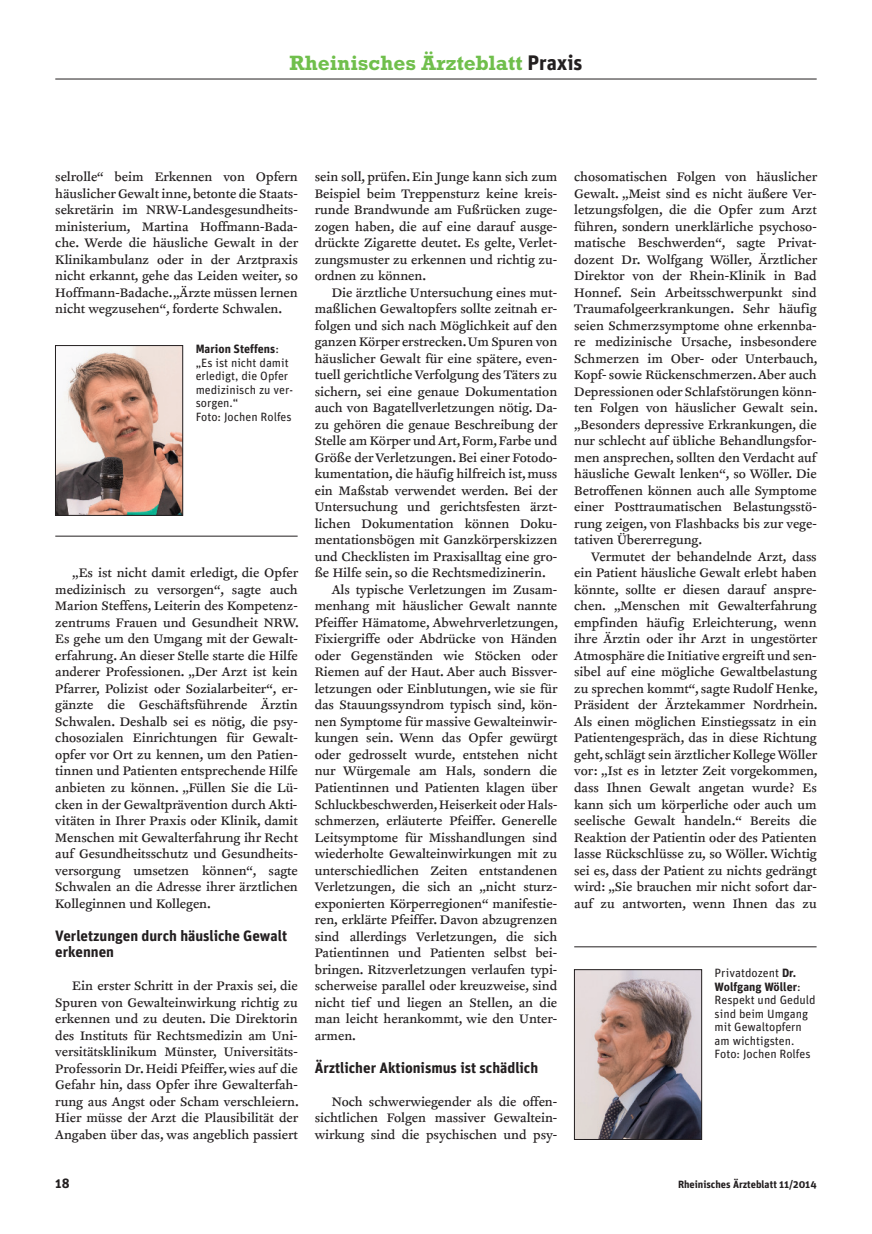
<style>
.page{position:relative;width:872px;height:1234px;background:#fff}
.page>*{position:absolute;margin:0;border:0;box-sizing:border-box;transform-origin:0 0}
.t1{font:700 21px "Rockwell";color:#70bf4c}
.t2{font:700 15px/16.5px "Unit";color:#231f20}
.t3{font:14.25px/16.5px "Clifford Nine Roman";color:#231f20;text-align:justify}
.t4{font:700 13.5px "Unit";color:#231f20}
.t5{font:12px/13.5px "Unit";color:#231f20}
.t6{font:700 10.5px "Unit";color:#231f20}
.s1{font-family:"Unit";color:#231f20}
.s2{font-weight:700}
</style>
<div class="page">
<hr style="left:55px;top:79px;width:761px;height:1px;background:#231f20">
<img style="left:576px;top:971px;width:124px;height:166px">
<div style="left:574px;top:969px;width:128px;height:170px;border:1px solid #231f20"></div>
<hr style="left:574px;top:946px;width:242px;height:1px;background:#231f20">
<img style="left:57px;top:347px;width:124px;height:166px">
<div style="left:55px;top:345px;width:128px;height:170px;border:1px solid #231f20"></div>
<hr style="left:55px;top:535px;width:243px;height:1px;background:#231f20">
<h1 class="t1" style="left:289px;top:56px;width:294px">Rheinisches Ärzteblatt <span class="s1">Praxis</span></h1>
<p class="t3" style="left:55px;top:169px;width:244px">selrolle“ beim Erkennen von Opfern häuslicher Gewalt inne, betonte die Staats&shy;sekretärin im NRW-Landesgesundheits&shy;ministerium, Martina Hoffmann-Bada&shy;che. Werde die häusliche Gewalt in der Klinikambulanz oder in der Arztpraxis nicht erkannt, gehe das Leiden weiter, so Hoffmann-Badache. „Ärzte müssen lernen nicht wegzusehen“, forderte Schwalen.</p>
<p class="t3" style="left:315px;top:169px;width:244px">sein soll, prüfen. Ein Junge kann sich zum Beispiel beim Treppensturz keine kreis&shy;runde Brandwunde am Fußrücken zuge&shy;zogen haben, die auf eine darauf ausge&shy;drückte Zigarette deutet. Es gelte, Verlet&shy;zungsmuster zu erkennen und richtig zu&shy;ordnen zu können.</p>
<p class="t3" style="left:332px;top:285px;width:227px">Die ärztliche Untersuchung eines mut-</p>
<p class="t3" style="left:315px;top:301px;width:244px">maßlichen Gewaltopfers sollte zeitnah er-</p>
<p class="t3" style="left:315px;top:318px;width:244px">folgen und sich nach Möglichkeit auf den</p>
<p class="t3" style="left:315px;top:334px;width:244px">ganzen Körper erstrecken. Um Spuren von</p>
<p class="t3" style="left:315px;top:351px;width:244px">häuslicher Gewalt für eine spätere, even-</p>
<p class="t3" style="left:315px;top:367px;width:244px">tuell gerichtliche Verfolgung des Täters zu</p>
<p class="t3" style="left:315px;top:384px;width:244px">sichern, sei eine genaue Dokumentation</p>
<p class="t3" style="left:315px;top:400px;width:244px">auch von Bagatellverletzungen nötig. Da-</p>
<p class="t3" style="left:315px;top:417px;width:244px">zu gehören die genaue Beschreibung der</p>
<p class="t3" style="left:315px;top:433px;width:244px">Stelle am Körper und Art, Form, Farbe und</p>
<p class="t3" style="left:315px;top:450px;width:244px">Größe der Verletzungen. Bei einer Fotodo-</p>
<p class="t3" style="left:315px;top:466px;width:244px">kumentation, die häufig hilfreich ist, muss</p>
<p class="t3" style="left:315px;top:483px;width:244px">ein Maßstab verwendet werden. Bei der</p>
<p class="t3" style="left:315px;top:499px;width:244px">Untersuchung und gerichtsfesten ärzt-</p>
<p class="t3" style="left:315px;top:516px;width:244px">lichen Dokumentation können Doku-</p>
<p class="t3" style="left:315px;top:532px;width:244px">mentationsbögen mit Ganzkörperskizzen</p>
<p class="t3" style="left:315px;top:549px;width:244px">und Checklisten im Praxisalltag eine gro-</p>
<p class="t3" style="left:315px;top:565px;width:232px">ße Hilfe sein, so die Rechtsmedizinerin.</p>
<p class="t3" style="left:332px;top:582px;width:227px">Als typische Verletzungen im Zusam-</p>
<p class="t3" style="left:315px;top:598px;width:244px">menhang mit häuslicher Gewalt nannte</p>
<p class="t3" style="left:315px;top:615px;width:245px">Pfeiffer Hämatome, Abwehrverletzungen,</p>
<p class="t3" style="left:315px;top:631px;width:244px">Fixiergriffe oder Abdrücke von Händen</p>
<p class="t3" style="left:315px;top:648px;width:244px">oder Gegenständen wie Stöcken oder</p>
<p class="t3" style="left:315px;top:664px;width:244px">Riemen auf der Haut. Aber auch Bissver-</p>
<p class="t3" style="left:315px;top:681px;width:244px">letzungen oder Einblutungen, wie sie für</p>
<p class="t3" style="left:315px;top:697px;width:244px">das Stauungssyndrom typisch sind, kön-</p>
<p class="t3" style="left:315px;top:714px;width:244px">nen Symptome für massive Gewalteinwir-</p>
<p class="t3" style="left:315px;top:730px;width:244px">kungen sein. Wenn das Opfer gewürgt</p>
<p class="t3" style="left:315px;top:747px;width:244px">oder gedrosselt wurde, entstehen nicht</p>
<p class="t3" style="left:315px;top:763px;width:244px">nur Würgemale am Hals, sondern die</p>
<p class="t3" style="left:315px;top:780px;width:244px">Patientinnen und Patienten klagen über</p>
<p class="t3" style="left:315px;top:796px;width:244px">Schluckbeschwerden, Heiserkeit oder Hals-</p>
<p class="t3" style="left:315px;top:813px;width:244px">schmerzen, erläuterte Pfeiffer. Generelle</p>
<p class="t3" style="left:315px;top:829px;width:244px">Leitsymptome für Misshandlungen sind</p>
<p class="t3" style="left:315px;top:846px;width:244px">wiederholte Gewalteinwirkungen mit zu</p>
<p class="t3" style="left:315px;top:862px;width:244px">unterschiedlichen Zeiten entstandenen</p>
<p class="t3" style="left:315px;top:879px;width:244px">Verletzungen, die sich an „nicht sturz-</p>
<p class="t3" style="left:315px;top:895px;width:244px">exponierten Körperregionen“ manifestie-</p>
<p class="t3" style="left:315px;top:912px;width:244px">ren, erklärte Pfeiffer. Davon abzugrenzen</p>
<p class="t3" style="left:315px;top:928px;width:244px">sind allerdings Verletzungen, die sich</p>
<p class="t3" style="left:315px;top:945px;width:244px">Patientinnen und Patienten selbst bei-</p>
<p class="t3" style="left:315px;top:961px;width:244px">bringen. Ritzverletzungen verlaufen typi-</p>
<p class="t3" style="left:315px;top:978px;width:244px">scherweise parallel oder kreuzweise, sind</p>
<p class="t3" style="left:315px;top:994px;width:244px">nicht tief und liegen an Stellen, an die</p>
<p class="t3" style="left:315px;top:1011px;width:244px">man leicht herankommt, wie den Unter-</p>
<p class="t3" style="left:315px;top:1027px;width:43px">armen.</p>
<p class="t2" style="left:315px;top:1059px;width:225px">Ärztlicher Aktionismus ist schädlich</p>
<p class="t3" style="left:315px;top:1093px;width:244px;text-indent:17px">Noch schwerwiegender als die offen&shy;sichtlichen Folgen massiver Gewaltein&shy;wirkung sind die psychischen und psy-</p>
<p class="t5" style="left:196px;top:343px;width:99px"><span class="s2">Marion Steffens</span>: „Es ist nicht damit erledigt, die Opfer medizinisch zu ver&shy;sorgen.“<br>Foto: Jochen Rolfes</p>
<p class="t3" style="left:55px;top:565px;width:245px;text-indent:17px">„Es ist nicht damit erledigt, die Opfer medizinisch zu versorgen“, sagte auch Marion Steffens, Leiterin des Kompetenz&shy;zentrums Frauen und Gesundheit NRW.<br>Es gehe um den Umgang mit der Gewalt&shy;erfahrung. An dieser Stelle starte die Hilfe anderer Professionen. „Der Arzt ist kein Pfarrer, Polizist oder Sozialarbeiter“, er&shy;gänzte die Geschäftsführende Ärztin Schwalen. Deshalb sei es nötig, die psy&shy;chosozialen Einrichtungen für Gewalt - opfer vor Ort zu kennen, um den Patien&shy;tinnen und Patienten entsprechende Hilfe anbieten zu können. „Füllen Sie die Lü&shy;cken in der Gewaltprävention durch Akti&shy;vitäten in Ihrer Praxis oder Klinik, damit Menschen mit Gewalterfahrung ihr Recht auf Gesundheitsschutz und Gesundheits&shy;versorgung umsetzen können“, sagte Schwalen an die Adresse ihrer ärztlichen Kolleginnen und Kollegen.</p>
<p class="t2" style="left:55px;top:927px;width:233px">Verletzungen durch häusliche Gewalt erkennen</p>
<p class="t3" style="left:55px;top:978px;width:245px;text-indent:17px">Ein erster Schritt in der Praxis sei, die Spuren von Gewalteinwirkung richtig zu erkennen und zu deuten. Die Direktorin des Instituts für Rechtsmedizin am Uni&shy;versitätsklinikum Münster, Universitäts-Professorin Dr. Heidi Pfeiffer, wies auf die Gefahr hin, dass Opfer ihre Gewalterfah&shy;rung aus Angst oder Scham verschleiern.<br>Hier müsse der Arzt die Plausibilität der Angaben über das, was angeblich passiert</p>
<p class="t3" style="left:574px;top:169px;width:245px">chosomatischen Folgen von häuslicher Gewalt. „Meist sind es nicht äußere Ver&shy;letzungsfolgen, die die Opfer zum Arzt führen, sondern unerklärliche psychoso&shy;matische Beschwerden“, sagte Privat&shy;dozent Dr. Wolfgang Wöller, Ärztlicher Direktor von der Rhein-Klinik in Bad Honnef. Sein Arbeitsschwerpunkt sind Traumafolgeerkrankungen. Sehr häufig seien Schmerzsymptome ohne erkennba&shy;re medizinische Ursache, insbesondere Schmerzen im Ober- oder Unterbauch, Kopf- sowie Rückenschmerzen. Aber auch Depressionen oder Schlafstörungen könn&shy;ten Folgen von häuslicher Gewalt sein. „Besonders depressive Erkrankungen, die nur schlecht auf übliche Behandlungsfor&shy;men ansprechen, sollten den Verdacht auf häusliche Gewalt lenken“, so Wöller. Die Betroffenen können auch alle Symptome einer Posttraumatischen Belastungsstö&shy;rung zeigen, von Flashbacks bis zur vege&shy;tativen Übererregung.</p>
<p class="t3" style="left:574px;top:549px;width:245px;text-indent:17px">Vermutet der behandelnde Arzt, dass ein Patient häusliche Gewalt erlebt haben könnte, sollte er diesen darauf anspre&shy;chen. „Menschen mit Gewalterfahrung empfinden häufig Erleichterung, wenn ihre Ärztin oder ihr Arzt in ungestörter Atmosphäre die Initiative ergreift und sen&shy;sibel auf eine mögliche Gewaltbelastung zu sprechen kommt“, sagte Rudolf Henke, Präsident der Ärztekammer Nordrhein.<br>Als einen möglichen Einstiegssatz in ein Patientengespräch, das in diese Richtung geht, schlägt sein ärztlicher Kollege Wöller vor: „Ist es in letzter Zeit vorgekommen, dass Ihnen Gewalt angetan wurde? Es kann sich um körperliche oder auch um seelische Gewalt handeln.“ Bereits die Reaktion der Patientin oder des Patienten lasse Rückschlüsse zu, so Wöller. Wichtig sei es, dass der Patient zu nichts gedrängt wird: „Sie brauchen mir nicht sofort dar&shy;auf zu antworten, wenn Ihnen das zu</p>
<p class="t5" style="left:714px;top:967px;width:103px">Privatdozent <span class="s2">Dr.<br>Wolfgang Wöller</span>:<br>Respekt und Geduld sind beim Umgang mit Gewaltopfern am wichtigsten.<br>Foto: Jochen Rolfes</p>
<p class="t4" style="left:55px;top:1177px;width:16px">18</p>
<p class="t6" style="left:678px;top:1180px;width:140px">Rheinisches Ärzteblatt 11/2014</p>
</div>
